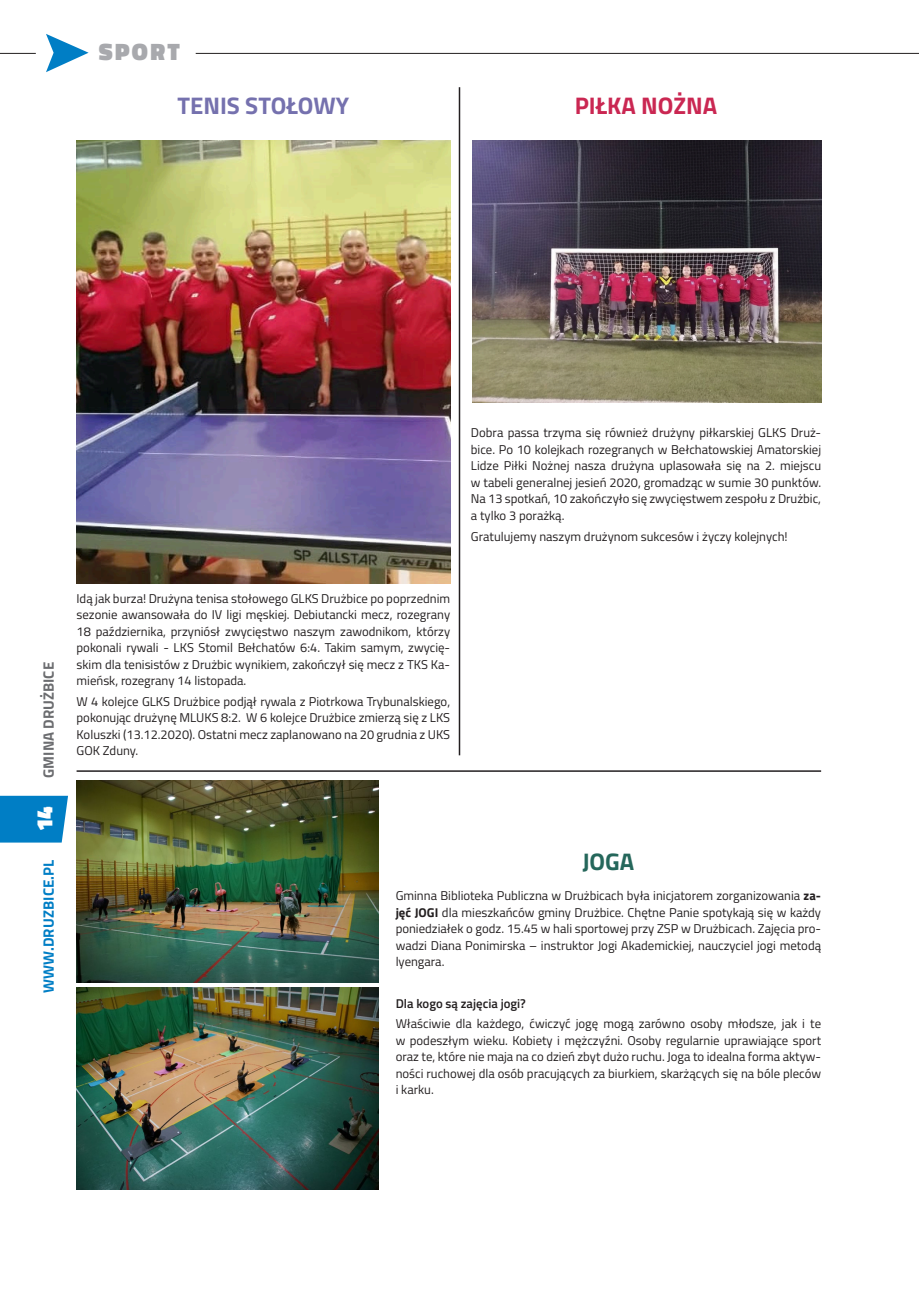
<style>
.page{position:relative;width:919px;height:1289px;background:#fff}
.page>*{position:absolute;margin:0;border:0;box-sizing:border-box;transform-origin:0 0}
.t1{font:700 24px "Titillium Web";color:#7571ae}
.t2{font:700 24px "Titillium Web";color:#ca2752}
.t3{font:900 24px "Titillium Web";letter-spacing:.095em;color:#a8a9ad}
.t4{font:700 24px "Titillium Web";color:#25675b}
.t5{font:900 22.5px "Titillium Web";color:#fff}
.t6{font:700 15px "Titillium Web";letter-spacing:.01em;color:#007ec5}
.t7{font:700 15px "Titillium Web";color:#6c6d70}
.t8{font:12.75px/16.5px "Titillium Web";color:#231f20;text-align:justify}
.t9{font:600 12.75px "Titillium Web";color:#231f20}
.s1{font-weight:700}
</style>
<div class="page">
<svg style="left:0;top:795px;width:68px;height:47px;background:#0f85c8"></svg>
<svg style="left:46px;top:34px;width:43px;height:38px"></svg>
<hr style="left:196px;top:53px;width:722px;height:1px;background:#231f20">
<hr style="left:0;top:53px;width:36px;height:1px;background:#231f20">
<img style="left:77px;top:140px;width:373px;height:444px">
<img style="left:77px;top:987px;width:301px;height:201px">
<img style="left:77px;top:780px;width:301px;height:202px">
<img style="left:472px;top:140px;width:349px;height:262px">
<hr style="left:458px;top:87px;width:2px;height:668px;background:#231f20">
<hr style="left:77px;top:770px;width:744px;height:1px;background:#231f20">
<h1 class="t3" style="left:99px;top:34px;width:83px">SPORT</h1>
<h1 class="t1" style="left:177px;top:88px;width:173px">TENIS STOŁOWY</h1>
<h1 class="t2" style="left:574px;top:88px;width:144px">PIŁKA NOŻNA</h1>
<p class="t7" style="left:37px;top:777px;width:117px;rotate:-90deg">GMINA DRUŻBICE</p>
<h2 class="t5" style="left:28px;top:831px;width:26px;rotate:-90deg">14</h2>
<p class="t6" style="left:37px;top:993px;width:135px;rotate:-90deg">WWW.DRUZBICE.PL</p>
<p class="t8" style="left:77px;top:589px;width:375px">Idą jak burza! Drużyna tenisa stołowego GLKS Drużbice po poprzednim sezonie awansowała do IV ligi męskiej. Debiutancki mecz, rozegrany 18 października, przyniósł zwycięstwo naszym zawodnikom, którzy pokonali rywali - LKS Stomil Bełchatów 6:4. Takim samym, zwycię&shy;skim dla tenisistów z Drużbic wynikiem, zakończył się mecz z TKS Ka&shy;mieńsk, rozegrany 14 listopada.</p>
<p class="t8" style="left:77px;top:692px;width:375px">W 4 kolejce GLKS Drużbice podjął rywala z Piotrkowa Trybunalskiego, pokonując drużynę MLUKS 8:2. W 6 kolejce Drużbice zmierzą się z LKS Koluszki (13.12.2020). Ostatni mecz zaplanowano na 20 grudnia z UKS GOK Zduny.</p>
<p class="t8" style="left:471px;top:424px;width:351px">Dobra passa trzyma się również drużyny piłkarskiej GLKS Druż&shy;bice. Po 10 kolejkach rozegranych w Bełchatowskiej Amatorskiej Lidze Piłki Nożnej nasza drużyna uplasowała się na 2. miejscu w tabeli generalnej jesień 2020, gromadząc w sumie 30 punktów.<br>Na 13 spotkań, 10 zakończyło się zwycięstwem zespołu z Drużbic, a tylko 3 porażką.</p>
<p class="t8" style="left:471px;top:527px;width:318px">Gratulujemy naszym drużynom sukcesów i życzy kolejnych!</p>
<h1 class="t4" style="left:582px;top:842px;width:54px">JOGA</h1>
<p class="t8" style="left:395px;top:886px;width:427px">Gminna Biblioteka Publiczna w Drużbicach była inicjatorem zorganizowania <span class="s1">za&shy;jęć JOGI</span> dla mieszkańców gminy Drużbice. Chętne Panie spotykają się w każdy poniedziałek o godz. 15.45 w hali sportowej przy ZSP w Drużbicach. Zajęcia pro&shy;wadzi Diana Ponimirska – instruktor Jogi Akademickiej, nauczyciel jogi metodą lyengara.</p>
<p class="t9" style="left:395px;top:993px;width:132px">Dla kogo są zajęcia jogi?</p>
<p class="t8" style="left:395px;top:1015px;width:427px">Właściwie dla każdego, ćwiczyć jogę mogą zarówno osoby młodsze, jak i te w podeszłym wieku. Kobiety i mężczyźni. Osoby regularnie uprawiające sport oraz te, które nie maja na co dzień zbyt dużo ruchu. Joga to idealna forma aktyw&shy;ności ruchowej dla osób pracujących za biurkiem, skarżących się na bóle pleców i karku.</p>
</div>
